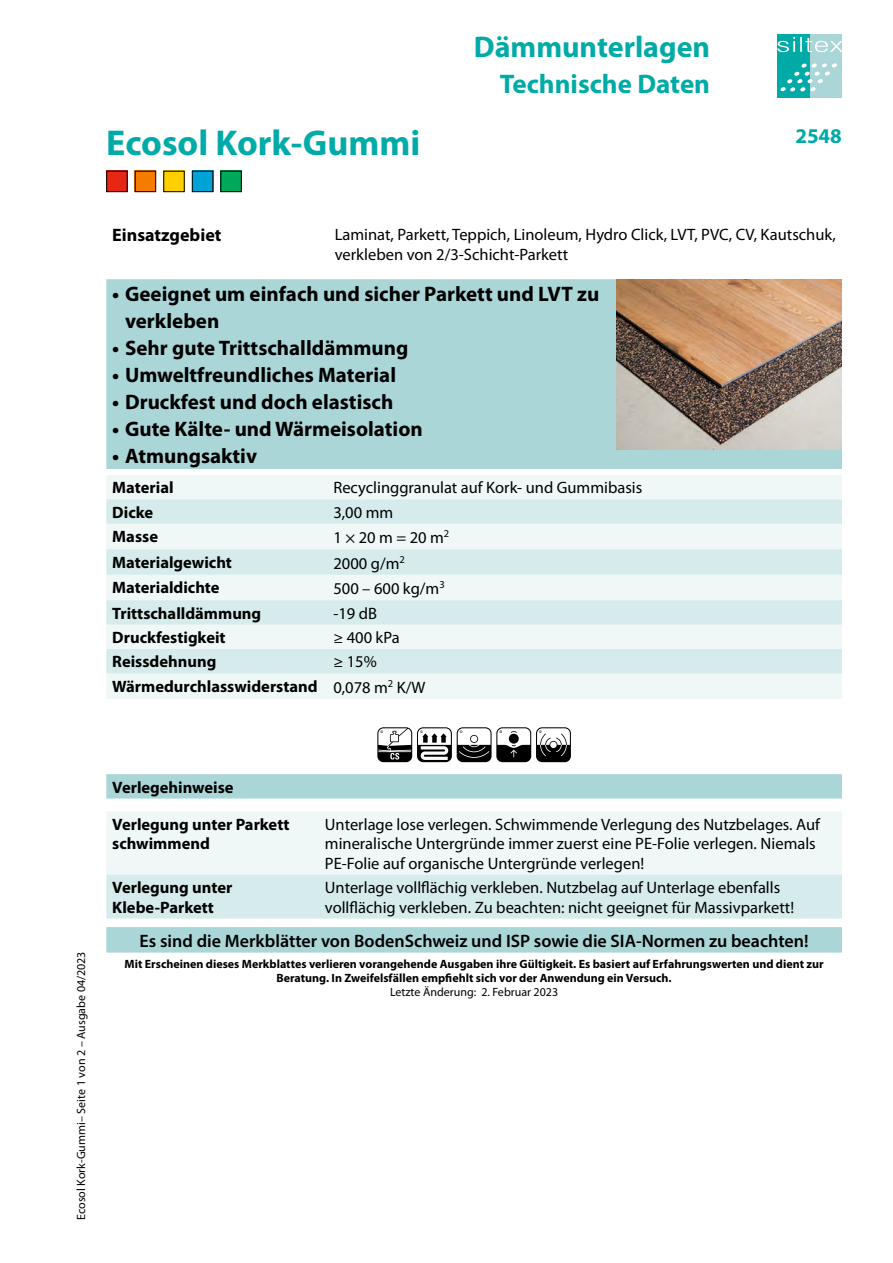
<style>
.page{position:relative;width:893px;height:1263px;background:#fff}
.page>*{position:absolute;margin:0;border:0;box-sizing:border-box;transform-origin:0 0}
.t1{font:700 36px "Myriad Pro";color:#00aba7}
.t2{font:700 30px "Myriad Pro";color:#00aba7}
.t3{font:700 27px "Myriad Pro";color:#00aba7}
.t4{font:700 21px/27px "Myriad Pro";color:#000}
.t5{font:700 21px "Myriad Pro";color:#00aba7}
.t6{font:600 18px "Myriad Pro";color:#000}
.t7{font:700 18px "Myriad Pro";color:#000}
.t8{font:16.5px/19.5px "Myriad Pro";color:#000}
.t9{font:700 16.5px/19.5px "Myriad Pro";color:#000}
.t10{font:700 12px/14.2px "Myriad Pro";color:#000;text-align:center}
.t11{font:12px "Myriad Pro";color:#000}
.s1{font-weight:400}
</style>
<div class="page">
<div style="left:778px;top:34px;width:33px;height:64px;background:#00aba7"></div>
<div style="left:811px;top:34px;width:31px;height:64px;background:#aad6d8"></div>
<svg style="left:778px;top:37px;width:64px;height:15px"></svg>
<svg style="left:780px;top:63px;width:57px;height:28px"></svg>
<div style="left:106px;top:279px;width:736px;height:190px;background:#aad6d8"></div>
<img style="left:617px;top:279px;width:225px;height:170px">
<div style="left:106px;top:475px;width:736px;height:224px;background:#eff7f7"></div>
<svg style="left:106px;top:499px;width:736px;height:174px;fill:#d6ebec"></svg>
<svg style="left:377px;top:727px;width:194px;height:35px"></svg>
<svg style="left:106px;top:774px;width:736px;height:178px;fill:#aad6d8"></svg>
<div style="left:106px;top:811px;width:736px;height:64px;background:#eff7f7"></div>
<div style="left:106px;top:875px;width:736px;height:43px;background:#d6ebec"></div>
<div style="left:106px;top:171px;width:22px;height:21px;background:#e52714"></div>
<div style="left:106px;top:171px;width:22px;height:21px;border:1px solid #000"></div>
<div style="left:135px;top:171px;width:21px;height:21px;background:#f47d00"></div>
<div style="left:135px;top:171px;width:21px;height:21px;border:1px solid #000"></div>
<div style="left:163px;top:171px;width:22px;height:21px;background:#ffcf00"></div>
<div style="left:163px;top:171px;width:22px;height:21px;border:1px solid #000"></div>
<div style="left:192px;top:171px;width:21px;height:21px;background:#00a3d5"></div>
<div style="left:192px;top:171px;width:21px;height:21px;border:1px solid #000"></div>
<div style="left:220px;top:171px;width:22px;height:21px;background:#00a85a"></div>
<div style="left:220px;top:171px;width:22px;height:21px;border:1px solid #000"></div>
<h2 class="t2" style="left:474px;top:27px;width:238px">Dämmunterlagen</h2>
<h3 class="t3" style="left:500px;top:66px;width:212px">Technische Daten</h3>
<h1 class="t1" style="left:106px;top:119px;width:315px">Ecosol Kork-Gummi</h1>
<p class="t5" style="left:795px;top:123px;width:48px">2548</p>
<p class="t7" style="left:112px;top:224px;width:111px">Einsatzgebiet</p>
<p class="t8" style="left:335px;top:225px;width:503px">Laminat, Parkett, Teppich, Linoleum, Hydro Click, LVT, PVC, CV, Kautschuk, verkleben von 2/3-Schicht-Parkett</p>
<p class="t4" style="left:125px;top:280px;width:476px;text-indent:-13px">• Geeignet um einfach und sicher Parkett und LVT zu verkleben</p>
<p class="t4" style="left:112px;top:334px;width:298px">• Sehr gute Trittschalldämmung</p>
<p class="t4" style="left:112px;top:361px;width:285px">• Umweltfreundliches Material</p>
<p class="t4" style="left:112px;top:388px;width:282px">• Druckfest und doch elastisch</p>
<p class="t4" style="left:112px;top:415px;width:312px">• Gute Kälte- und Wärmeisolation</p>
<p class="t4" style="left:112px;top:442px;width:146px">• Atmungsaktiv</p>
<p class="t9" style="left:112px;top:477px;width:63px">Material</p>
<p class="t8" style="left:333px;top:478px;width:310px">Recyclinggranulat auf Kork- und Gummibasis</p>
<p class="t9" style="left:112px;top:502px;width:42px">Dicke</p>
<p class="t8" style="left:333px;top:502px;width:61px">3,00 mm</p>
<p class="t9" style="left:112px;top:526px;width:47px">Masse</p>
<p class="t8" style="left:333px;top:528px;width:117px">1 × 20 m = 20 m<sup>2</sup></p>
<p class="t9" style="left:112px;top:552px;width:121px">Materialgewicht</p>
<p class="t8" style="left:333px;top:553px;width:73px">2000 g/m<sup>2</sup></p>
<p class="t9" style="left:112px;top:577px;width:109px">Materialdichte</p>
<p class="t8" style="left:333px;top:579px;width:113px">500 – 600 kg/m<sup>3</sup></p>
<p class="t9" style="left:112px;top:603px;width:150px">Trittschalldämmung</p>
<p class="t8" style="left:333px;top:603px;width:45px">-19 dB</p>
<p class="t9" style="left:112px;top:627px;width:115px">Druckfestigkeit</p>
<p class="t8" style="left:333px;top:627px;width:68px">≥ 400 kPa</p>
<p class="t9" style="left:112px;top:651px;width:106px">Reissdehnung</p>
<p class="t9" style="left:112px;top:649px;width:315px;line-height:24.3px;text-indent:221px"><span class="s1">≥ 15%<br></span>Wärmedurchlasswiderstand <span class="s1">0,078 m</span><sup>2</sup> <span class="s1">K/W</span></p>
<p class="t11" style="left:74px;top:1220px;width:270px;rotate:-90deg">Ecosol Kork-Gummi– Seite 1 von 2 – Ausgabe 04/2023</p>
<p class="t9" style="left:112px;top:777px;width:123px">Verlegehinweise</p>
<p class="t9" style="left:112px;top:814px;width:179px">Verlegung unter Parkett schwimmend</p>
<p class="t8" style="left:325px;top:814px;width:497px">Unterlage lose verlegen. Schwimmende Verlegung des Nutzbelages. Auf mineralische Untergründe immer zuerst eine PE-Folie verlegen. Niemals<br>PE-Folie auf organische Untergründe verlegen!</p>
<p class="t9" style="left:112px;top:877px;width:122px">Verlegung unter<br>Klebe-Parkett</p>
<p class="t8" style="left:325px;top:877px;width:471px">Unterlage vollflächig verkleben. Nutzbelag auf Unterlage ebenfalls vollflächig verkleben. Zu beachten: nicht geeignet für Massivparkett!</p>
<p class="t6" style="left:140px;top:929px;width:671px">Es sind die Merkblätter von BodenSchweiz und ISP sowie die SIA-Normen zu beachten!</p>
<p class="t10" style="left:125px;top:956px;width:701px">Mit Erscheinen dieses Merkblattes verlieren vorangehende Ausgaben ihre Gültigkeit. Es basiert auf Erfahrungswerten und dient zur<br>Beratung. In Zweifelsfällen empfiehlt sich vor der Anwendung ein Versuch.</p>
<p class="t11" style="left:390px;top:985px;width:170px">Letzte Änderung: 2. Februar 2023</p>
</div>
